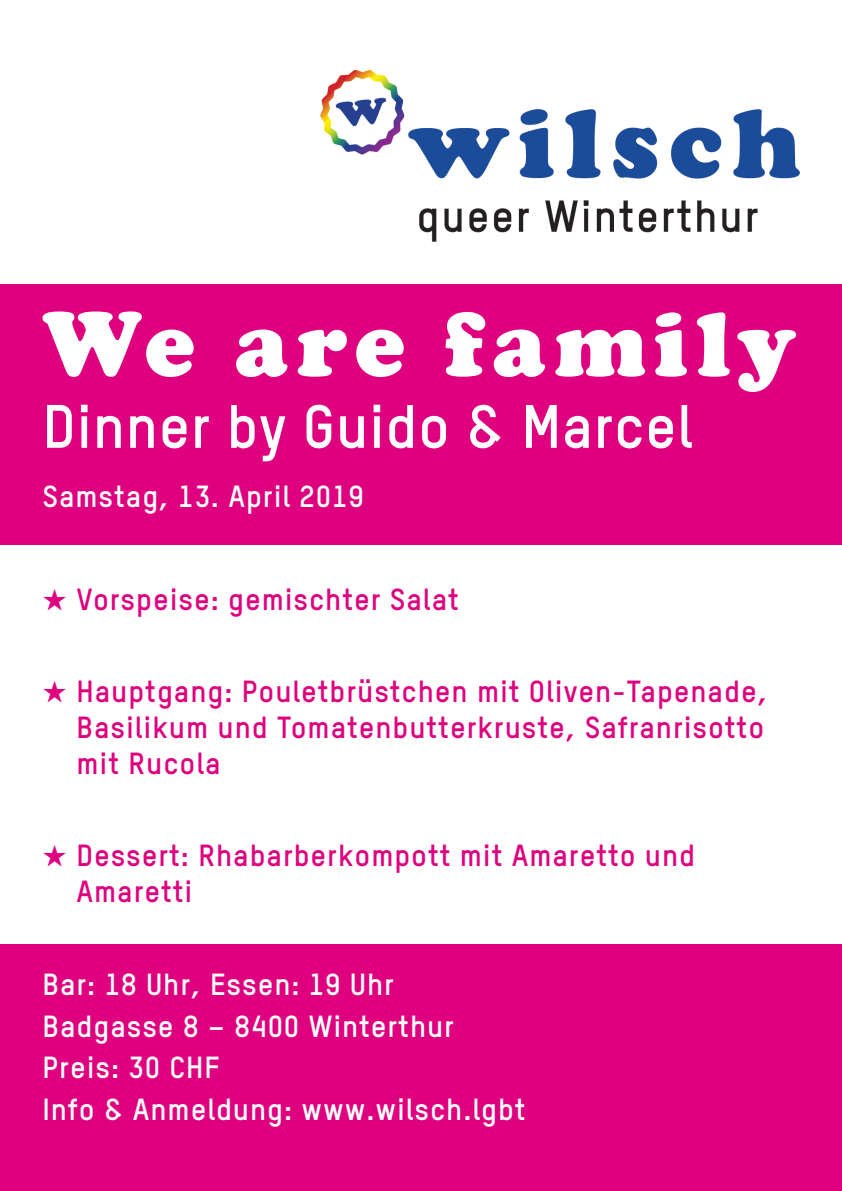
<style>
.page{position:relative;width:842px;height:1191px;background:#fff}
.page>*{position:absolute;margin:0;border:0;box-sizing:border-box;transform-origin:0 0}
.t1{font:900 95px "Cooper";letter-spacing:.08em;color:#fff}
.by{font:700 60px "TSTARPRO";letter-spacing:.01em;color:#fff}
.t2{font:700 30px/36px "TSTARPRO";letter-spacing:.03em;color:#de007e;text-align:justify}
.Text{font:700 30px "TSTARPRO";letter-spacing:.03em;color:#fff}
.by-2{font:700 30px "TSTARPRO";letter-spacing:.03em;color:#fff}
</style>
<div class="page">
<div style="left:0;top:944px;width:842px;height:247px;background:#de007e"></div>
<div style="left:0;top:283px;width:842px;height:261px;background:#de007e"></div>
<img style="left:320px;top:71px;width:479px;height:170px">
<p class="t1" style="left:43px;top:288px;width:755px">We are family</p>
<p class="by" style="left:43px;top:388px;width:652px">Dinner by Guido &amp; Marcel</p>
<p class="by-2" style="left:43px;top:477px;width:323px">Samstag, 13. April 2019</p>
<p class="t2" style="left:43px;top:581px;width:418px">★ Vorspeise: gemischter Salat</p>
<p class="t2" style="left:77px;top:672px;width:692px;text-indent:-34px">★ Hauptgang: Pouletbrüstchen mit Oliven-Tapenade, Basilikum und Tomatenbutterkruste, Safranrisotto mit Rucola</p>
<p class="t2" style="left:77px;top:836px;width:620px;text-indent:-34px">★ Dessert: Rhabarberkompott mit Amaretto und<br>Amaretti</p>
<p class="Text" style="left:43px;top:965px;width:353px">Bar: 18 Uhr, Essen: 19 Uhr</p>
<p class="Text" style="left:43px;top:1007px;width:413px">Badgasse 8 – 8400 Winterthur</p>
<p class="Text" style="left:43px;top:1048px;width:179px">Preis: 30 CHF</p>
<p class="Text" style="left:43px;top:1090px;width:485px">Info &amp; Anmeldung: www.wilsch.lgbt</p>
</div>
